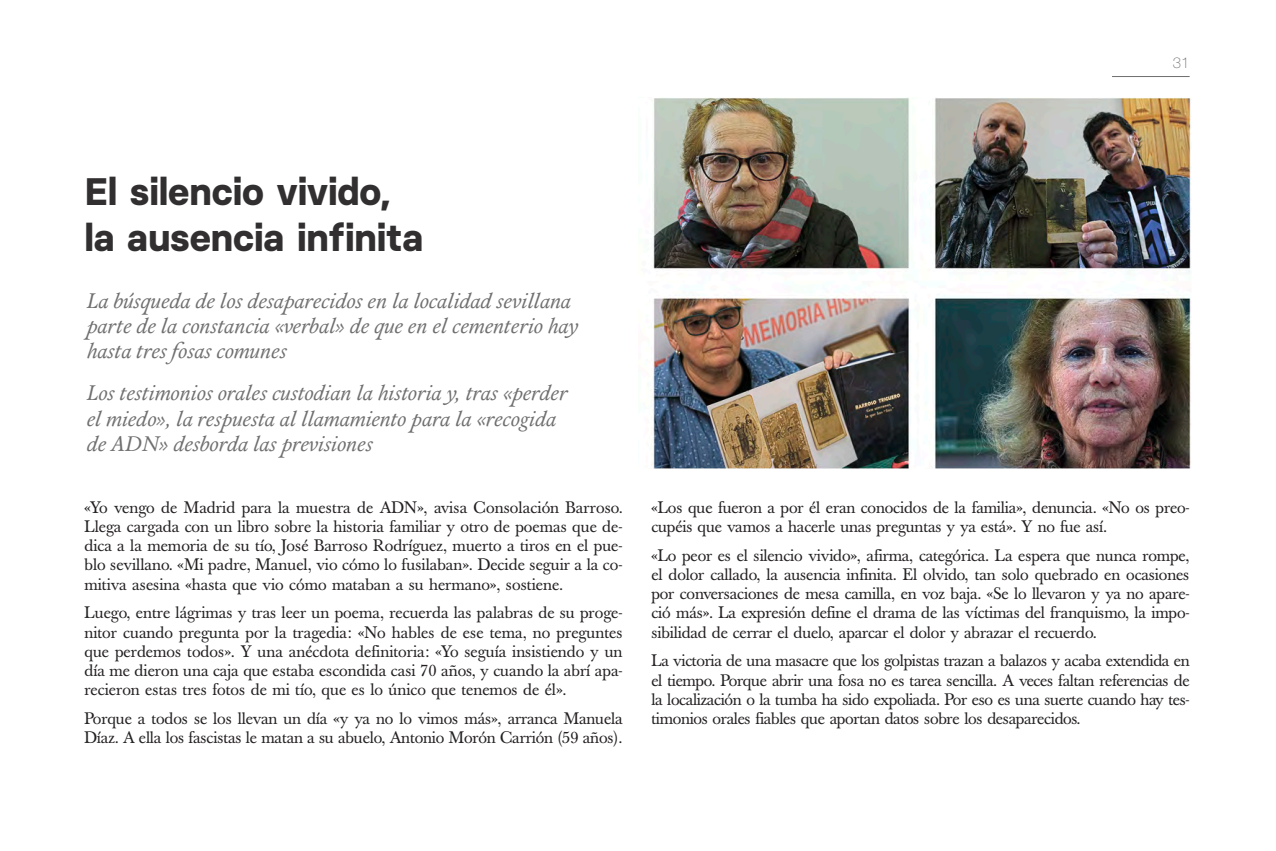
<style>
.page{position:relative;width:1276px;height:851px;background:#fff}
.page>*{position:absolute;margin:0;border:0;box-sizing:border-box;transform-origin:0 0}
.t1{font:700 38.25px/45.9px "Basier Square";color:#312f30}
.t2{font:italic 21px/25.2px "Calendas Plus";color:#706f6f}
.t3{font:16.5px/19.2px "Baskerville Book Pro";letter-spacing:-.01em;color:#231f20;text-align:justify}
.t4{font:100 15px "Helvetica Neue LT Std";color:#706f6f}
</style>
<div class="page">
<hr style="left:1112px;top:76px;width:77px;height:1px;background:#706f6f">
<img style="left:652px;top:98px;width:540px;height:370px">
<p class="t4" style="left:1173px;top:54px;width:18px">31</p>
<h1 class="t1" style="left:84px;top:168px;width:340px">El silencio vivido, la ausencia infinita</h1>
<p class="t2" style="left:86px;top:287px;width:493px">La búsqueda de los desaparecidos en la localidad sevillana parte de la constancia «verbal» de que en el cementerio hay hasta tres fosas comunes</p>
<p class="t2" style="left:86px;top:380px;width:482px">Los testimonios orales custodian la historia y, tras «perder el miedo», la respuesta al llamamiento para la «recogida de ADN» desborda las previsiones</p>
<p class="t3" style="left:84px;top:497px;width:540px">«Yo vengo de Madrid para la muestra de ADN», avisa Consolación Barroso.<br>Llega cargada con un libro sobre la historia familiar y otro de poemas que de&shy;dica a la memoria de su tío, José Barroso Rodríguez, muerto a tiros en el pue&shy;blo sevillano. «Mi padre, Manuel, vio cómo lo fusilaban». Decide seguir a la co&shy;mitiva asesina «hasta que vio cómo mataban a su hermano», sostiene.</p>
<p class="t3" style="left:84px;top:603px;width:540px">Luego, entre lágrimas y tras leer un poema, recuerda las palabras de su proge&shy;nitor cuando pregunta por la tragedia: «No hables de ese tema, no preguntes que perdemos todos». Y una anécdota definitoria: «Yo seguía insistiendo y un día me dieron una caja que estaba escondida casi 70 años, y cuando la abrí apa&shy;recieron estas tres fotos de mi tío, que es lo único que tenemos de él».</p>
<p class="t3" style="left:84px;top:708px;width:540px">Porque a todos se los llevan un día «y ya no lo vimos más», arranca Manuela<br>Díaz. A ella los fascistas le matan a su abuelo, Antonio Morón Carrión (59 años).</p>
<p class="t3" style="left:651px;top:497px;width:539px">«Los que fueron a por él eran conocidos de la familia», denuncia. «No os preo&shy;cupéis que vamos a hacerle unas preguntas y ya está». Y no fue así.</p>
<p class="t3" style="left:651px;top:545px;width:540px">«Lo peor es el silencio vivido», afirma, categórica. La espera que nunca rompe, el dolor callado, la ausencia infinita. El olvido, tan solo quebrado en ocasiones por conversaciones de mesa camilla, en voz baja. «Se lo llevaron y ya no apare&shy;ció más». La expresión define el drama de las víctimas del franquismo, la impo&shy;sibilidad de cerrar el duelo, aparcar el dolor y abrazar el recuerdo.</p>
<p class="t3" style="left:651px;top:651px;width:540px">La victoria de una masacre que los golpistas trazan a balazos y acaba extendida en el tiempo. Porque abrir una fosa no es tarea sencilla. A veces faltan referencias de la localización o la tumba ha sido expoliada. Por eso es una suerte cuando hay tes&shy;timonios orales fiables que aportan datos sobre los desaparecidos.</p>
</div>
